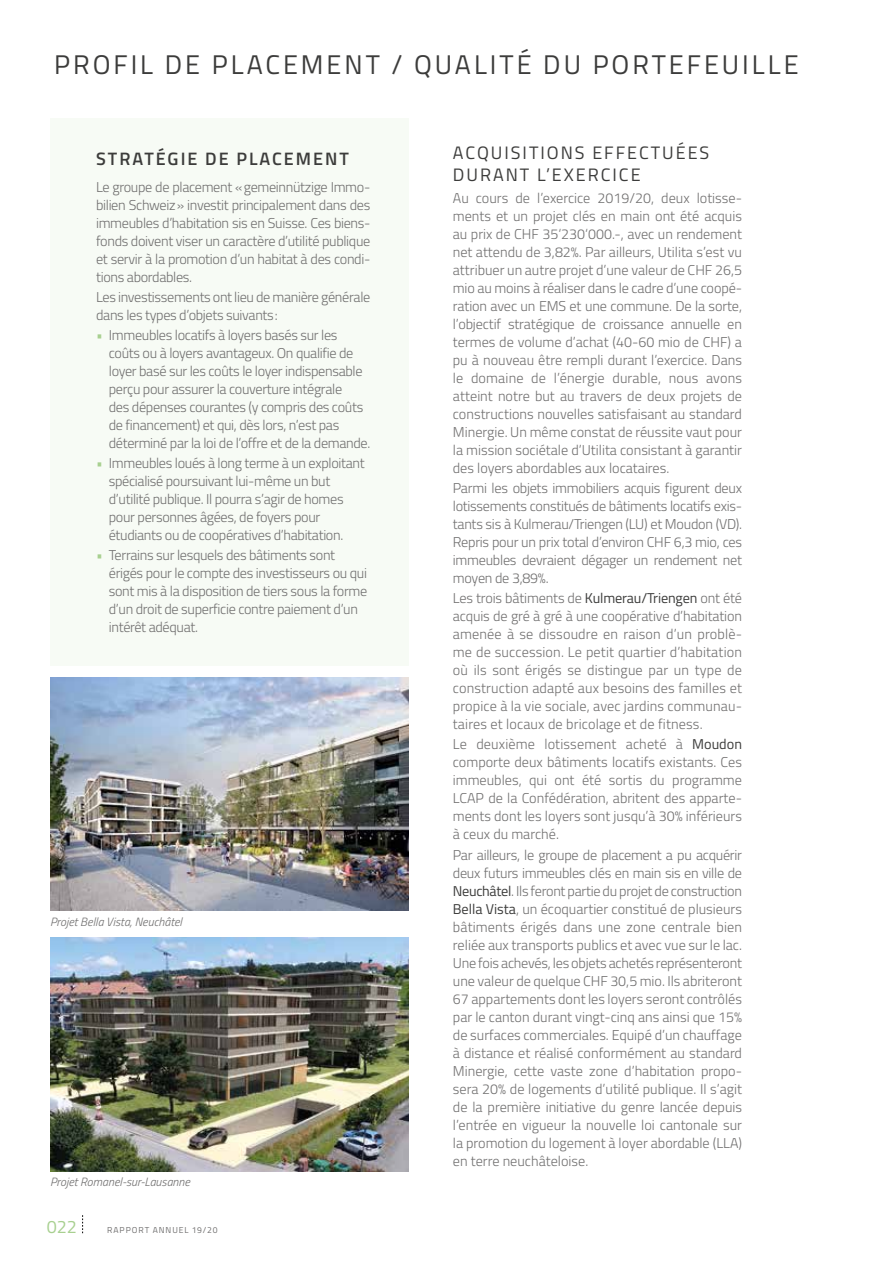
<style>
.page{position:relative;width:893px;height:1263px;background:#fff}
.page>*{position:absolute;margin:0;border:0;box-sizing:border-box;transform-origin:0 0}
.t1{font:27px "Titillium";letter-spacing:.11em;color:#3c3c3b}
.t2{font:18px/21.6px "Titillium";letter-spacing:.11em;color:#3c3c3b}
.t3{font:600 18px "Titillium";letter-spacing:.11em;color:#3c3c3b}
.t4{font:18px "Titillium";color:#a8d090}
.t5{font:300 14.25px/18px "Titillium";letter-spacing:-.025em;color:#706f6f;text-align:justify}
.t6{font:italic 300 12px "Titillium";color:#706f6f}
.t7{font:8.7px "Titillium";letter-spacing:.11em;color:#706f6f}
.s1{color:#a8d090}
.s2{font-weight:400;color:#3c3c3b}
</style>
<div class="page">
<svg style="left:82px;top:1215px;width:1px;height:18px"></svg>
<div style="left:50px;top:118px;width:358px;height:548px;background:#f7fbf5"></div>
<img style="left:50px;top:937px;width:358px;height:234px">
<img style="left:50px;top:677px;width:358px;height:234px">
<h1 class="t1" style="left:54px;top:45px;width:746px">PROFIL DE PLACEMENT / QUALITÉ DU PORTEFEUILLE</h1>
<p class="t3" style="left:96px;top:145px;width:254px">STRATÉGIE DE PLACEMENT</p>
<p class="t5" style="left:96px;top:177px;width:276px">Le groupe de placement «gemeinnützige Immo&shy;bilien Schweiz» investit principalement dans des immeubles d’habitation sis en Suisse. Ces biens&shy;fonds doivent viser un caractère d’utilité publique et servir à la promotion d’un habitat à des condi&shy;tions abordables.</p>
<p class="t5" style="left:96px;top:287px;width:276px">Les investissements ont lieu de manière générale dans les types d’objets suivants:</p>
<p class="t5" style="left:109px;top:325px;width:263px;text-align:left;text-indent:-13px"><span class="s1">•</span> Immeubles locatifs à loyers basés sur les coûts ou à loyers avantageux. On qualifie de loyer basé sur les coûts le loyer indispensable perçu pour assurer la couverture intégrale<br>des dépenses courantes (y compris des coûts de financement) et qui, dès lors, n’est pas déterminé par la loi de l’offre et de la demande.</p>
<p class="t5" style="left:109px;top:453px;width:257px;text-align:left;text-indent:-13px"><span class="s1">•</span> Immeubles loués à long terme à un exploitant spécialisé poursuivant lui-même un but d’utilité publique. Il pourra s’agir de homes pour personnes âgées, de foyers pour étudiants ou de coopératives d’habitation.</p>
<p class="t5" style="left:109px;top:545px;width:260px;text-align:left;text-indent:-13px"><span class="s1">•</span> Terrains sur lesquels des bâtiments sont érigés pour le compte des investisseurs ou qui sont mis à la disposition de tiers sous la forme d’un droit de superficie contre paiement d’un intérêt adéquat.</p>
<p class="t6" style="left:50px;top:913px;width:134px">Projet Bella Vista, Neuchâtel</p>
<p class="t6" style="left:50px;top:1173px;width:141px">Projet Romanel-sur-Lausanne</p>
<p class="t4" style="left:47px;top:1214px;width:32px">022</p>
<p class="t7" style="left:107px;top:1224px;width:112px">RAPPORT ANNUEL 19/20</p>
<p class="t2" style="left:453px;top:141px;width:258px">ACQUISITIONS EFFECTUÉES<br>DURANT L’EXERCICE</p>
<p class="t5" style="left:453px;top:188px;width:291px">Au cours de l’exercice 2019/20, deux lotisse&shy;ments et un projet clés en main ont été acquis au prix de CHF 35‘230‘000.-, avec un rendement net attendu de 3,82%. Par ailleurs, Utilita s’est vu attribuer un autre projet d’une valeur de CHF 26,5 mio au moins à réaliser dans le cadre d’une coopé&shy;ration avec un EMS et une commune. De la sorte, l’objectif stratégique de croissance annuelle en termes de volume d’achat (40-60 mio de CHF) a pu à nouveau être rempli durant l’exercice. Dans le domaine de l’énergie durable, nous avons atteint notre but au travers de deux projets de constructions nouvelles satisfaisant au standard Minergie. Un même constat de réussite vaut pour la mission sociétale d’Utilita consistant à garantir des loyers abordables aux locataires.</p>
<p class="t5" style="left:453px;top:478px;width:291px">Parmi les objets immobiliers acquis figurent deux lotissements constitués de bâtiments locatifs exis&shy;tants sis à Kulmerau/Triengen (LU) et Moudon (VD).<br>Repris pour un prix total d’environ CHF 6,3 mio, ces immeubles devraient dégager un rendement net moyen de 3,89%.</p>
<p class="t5" style="left:453px;top:589px;width:291px">Les trois bâtiments de <span class="s2">Kulmerau/Triengen</span> ont été acquis de gré à gré à une coopérative d’habitation amenée à se dissoudre en raison d’un problè&shy;me de succession. Le petit quartier d’habitation où ils sont érigés se distingue par un type de construction adapté aux besoins des familles et propice à la vie sociale, avec jardins communau&shy;taires et locaux de bricolage et de fitness.</p>
<p class="t5" style="left:453px;top:735px;width:291px">Le deuxième lotissement acheté à <span class="s2">Moudon </span>comporte deux bâtiments locatifs existants. Ces immeubles, qui ont été sortis du programme LCAP de la Confédération, abritent des apparte&shy;ments dont les loyers sont jusqu’à 30% inférieurs à ceux du marché.</p>
<p class="t5" style="left:453px;top:845px;width:291px">Par ailleurs, le groupe de placement a pu acquérir deux futurs immeubles clés en main sis en ville de <span class="s2">Neuchâtel</span>. Ils feront partie du projet de construction <span class="s2">Bella Vista</span>, un écoquartier constitué de plusieurs bâtiments érigés dans une zone centrale bien reliée aux transports publics et avec vue sur le lac.<br>Une fois achevés, les objets achetés représenteront une valeur de quelque CHF 30,5 mio. Ils abriteront 67 appartements dont les loyers seront contrôlés par le canton durant vingt-cinq ans ainsi que 15% de surfaces commerciales. Equipé d’un chauffage à distance et réalisé conformément au standard Minergie, cette vaste zone d’habitation propo&shy;sera 20% de logements d’utilité publique. Il s’agit de la première initiative du genre lancée depuis l’entrée en vigueur la nouvelle loi cantonale sur la promotion du logement à loyer abordable (LLA) en terre neuchâteloise.</p>
</div>
